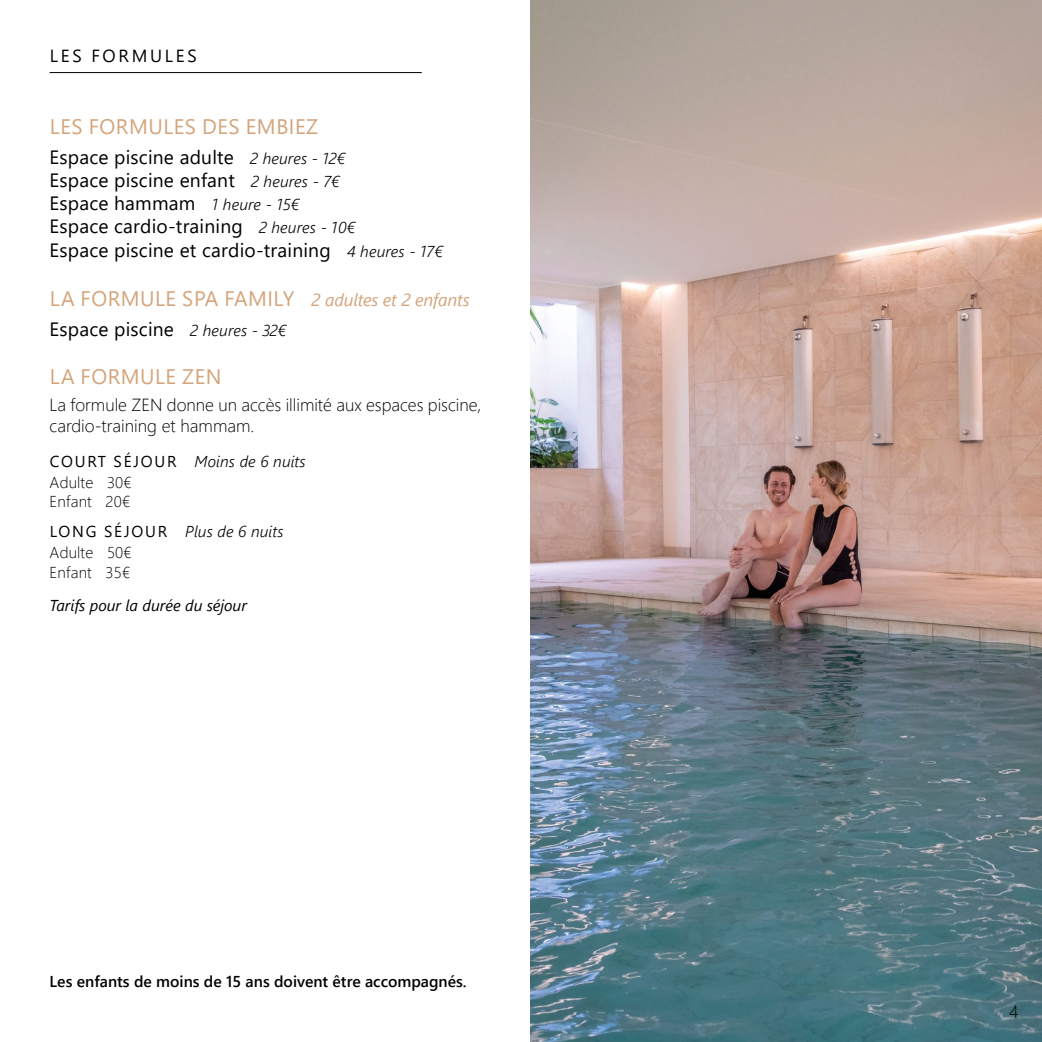
<style>
.page{position:relative;width:1042px;height:1042px;background:#fff}
.page>*{position:absolute;margin:0;border:0;box-sizing:border-box;transform-origin:0 0}
.t1{font:21px "Segoe UI";letter-spacing:.025em;color:#d4a47b}
.t2{font:19.25px/23.1px "Segoe UI";letter-spacing:.01em;color:#000}
.t3{font:300 17.5px/21px "Segoe UI";color:#000}
.t4{font:17.5px "Segoe UI";letter-spacing:.155em;color:#000}
.t5{font:italic 300 15.75px/21px "Segoe UI";letter-spacing:.01em;color:#000}
.t6{font:600 15.75px "Segoe UI";color:#000}
.t7{font:italic 15.75px "Segoe UI";color:#000}
.t8{font:300 15.75px/19.2px "Segoe UI";letter-spacing:.01em;color:#000}
.s1{font-weight:300;font-style:italic;font-size:15.75px}
.s2{font-style:italic;font-size:17.5px}
.s3{font-weight:400;font-style:normal}
.s4{font-style:normal}
</style>
<div class="page">
<hr style="left:50px;top:72px;width:372px;height:1px;background:#000">
<img style="left:531px;top:0;width:511px;height:1042px">
<p class="t4" style="left:50px;top:39px;width:148px">LES FORMULES</p>
<p class="t1" style="left:50px;top:106px;width:270px">LES FORMULES DES EMBIEZ</p>
<p class="t2" style="left:50px;top:144px;width:394px">Espace piscine adulte <span class="s1">2 heures - 12€<br></span>Espace piscine enfant <span class="s1">2 heures - 7€<br></span>Espace hammam <span class="s1">1 heure - 15€<br></span>Espace cardio-training <span class="s1">2 heures - 10€<br></span>Espace piscine et cardio-training <span class="s1">4 heures - 17€</span></p>
<p class="t1" style="left:50px;top:279px;width:421px">LA FORMULE SPA FAMILY <span class="s2">2 adultes et 2 enfants</span></p>
<p class="t2" style="left:50px;top:315px;width:238px">Espace piscine <span class="s1">2 heures - 32€</span></p>
<p class="t1" style="left:50px;top:357px;width:173px">LA FORMULE ZEN</p>
<p class="t3" style="left:50px;top:392px;width:433px">La formule ZEN donne un accès illimité aux espaces piscine, cardio-training et hammam.</p>
<p class="t5" style="left:50px;top:448px;width:258px"><span class="s3">COURT SÉJOUR</span> Moins de 6 nuits<br><span class="s4">Adulte 30€</span></p>
<p class="t5" style="left:50px;top:484px;width:235px;line-height:30.1px"><span class="s4">Enfant 20€<br></span><span class="s3">LONG SÉJOUR</span> Plus de 6 nuits</p>
<p class="t8" style="left:50px;top:542px;width:84px">Adulte 50€<br>Enfant 35€</p>
<p class="t7" style="left:49px;top:591px;width:199px">Tarifs pour la durée du séjour</p>
<p class="t6" style="left:50px;top:966px;width:418px">Les enfants de moins de 15 ans doivent être accompagnés.</p>
<p class="t3" style="left:1009px;top:999px;width:11px">4</p>
</div>
